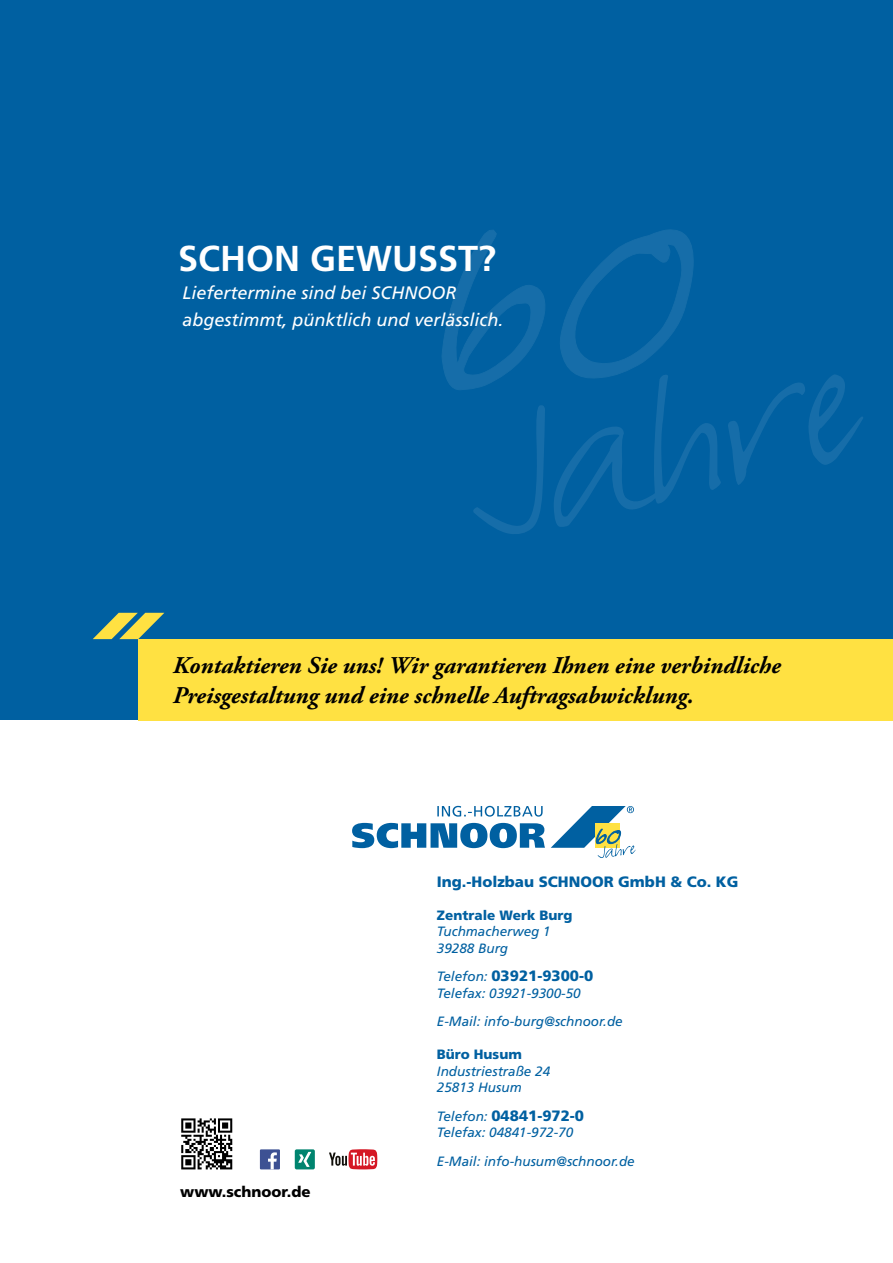
<style>
.page{position:relative;width:893px;height:1263px;background:#fff}
.page>*{position:absolute;margin:0;border:0;box-sizing:border-box;transform-origin:0 0}
.t1{font:700 36px "Frutiger";color:#fff}
.t2{font:italic 700 24px/30px "Adobe Garamond Pro";color:#000}
.t3{font:italic 18px/27px "Frutiger";color:#fff}
.t4{font:900 15px "Frutiger";color:#0060a1}
.t5{font:900 15px "Frutiger";color:#000}
.t6{font:italic 13.5px/16.5px "Frutiger";color:#0060a1}
.t7{font:900 13.5px "Frutiger";color:#0060a1}
.s1{font-weight:400;font-style:italic;font-size:13.5px}
</style>
<div class="page">
<div style="left:0;top:0;width:893px;height:719px;background:#0060a1"></div>
<div style="left:138px;top:639px;width:755px;height:82px;background:#ffe142"></div>
<svg style="left:93px;top:613px;width:71px;height:26px"></svg>
<svg style="left:295px;top:1149px;width:20px;height:20px"></svg>
<div style="left:260px;top:1149px;width:20px;height:20px;background:#3d5193"></div>
<svg style="left:268px;top:1152px;width:9px;height:17px"></svg>
<svg style="left:329px;top:1149px;width:48px;height:20px"></svg>
<svg style="left:181px;top:1118px;width:51px;height:51px"></svg>
<svg style="left:352px;top:823px;width:193px;height:25px"></svg>
<svg style="left:437px;top:806px;width:106px;height:11px"></svg>
<svg style="left:551px;top:806px;width:85px;height:52px"></svg>
<svg style="left:761px;top:374px;width:102px;height:91px"></svg>
<svg style="left:442px;top:229px;width:319px;height:305px"></svg>
<h1 class="t1" style="left:178px;top:237px;width:320px">SCHON GEWUSST?</h1>
<h3 class="t3" style="left:182px;top:279px;width:323px">Liefertermine sind bei SCHNOOR abgestimmt, pünktlich und verlässlich.</h3>
<h2 class="t2" style="left:173px;top:651px;width:609px">Kontaktieren Sie uns! Wir garantieren Ihnen eine verbindliche<br>Preisgestaltung und eine schnelle Auftragsabwicklung.</h2>
<p class="t5" style="left:180px;top:1182px;width:132px">www.schnoor.de</p>
<p class="t4" style="left:437px;top:872px;width:303px">Ing.-Holzbau SCHNOOR GmbH &amp; Co. KG</p>
<p class="t7" style="left:437px;top:907px;width:137px">Zentrale Werk Burg</p>
<p class="t6" style="left:437px;top:923px;width:115px">Tuchmacherweg 1<br>39288 Burg</p>
<p class="t4" style="left:437px;top:967px;width:158px"><span class="s1">Telefon:</span> 03921-9300-0</p>
<p class="t6" style="left:437px;top:979px;width:187px;line-height:28.5px">Telefax: 03921-9300-50<br>E-Mail: info-burg@schnoor.de</p>
<p class="t7" style="left:437px;top:1046px;width:86px">Büro Husum</p>
<p class="t6" style="left:437px;top:1063px;width:115px">Industriestraße 24<br>25813 Husum</p>
<p class="t4" style="left:437px;top:1106px;width:149px"><span class="s1">Telefon:</span> 04841-972-0</p>
<p class="t6" style="left:437px;top:1118px;width:199px;line-height:28.5px">Telefax: 04841-972-70<br>E-Mail: info-husum@schnoor.de</p>
</div>
